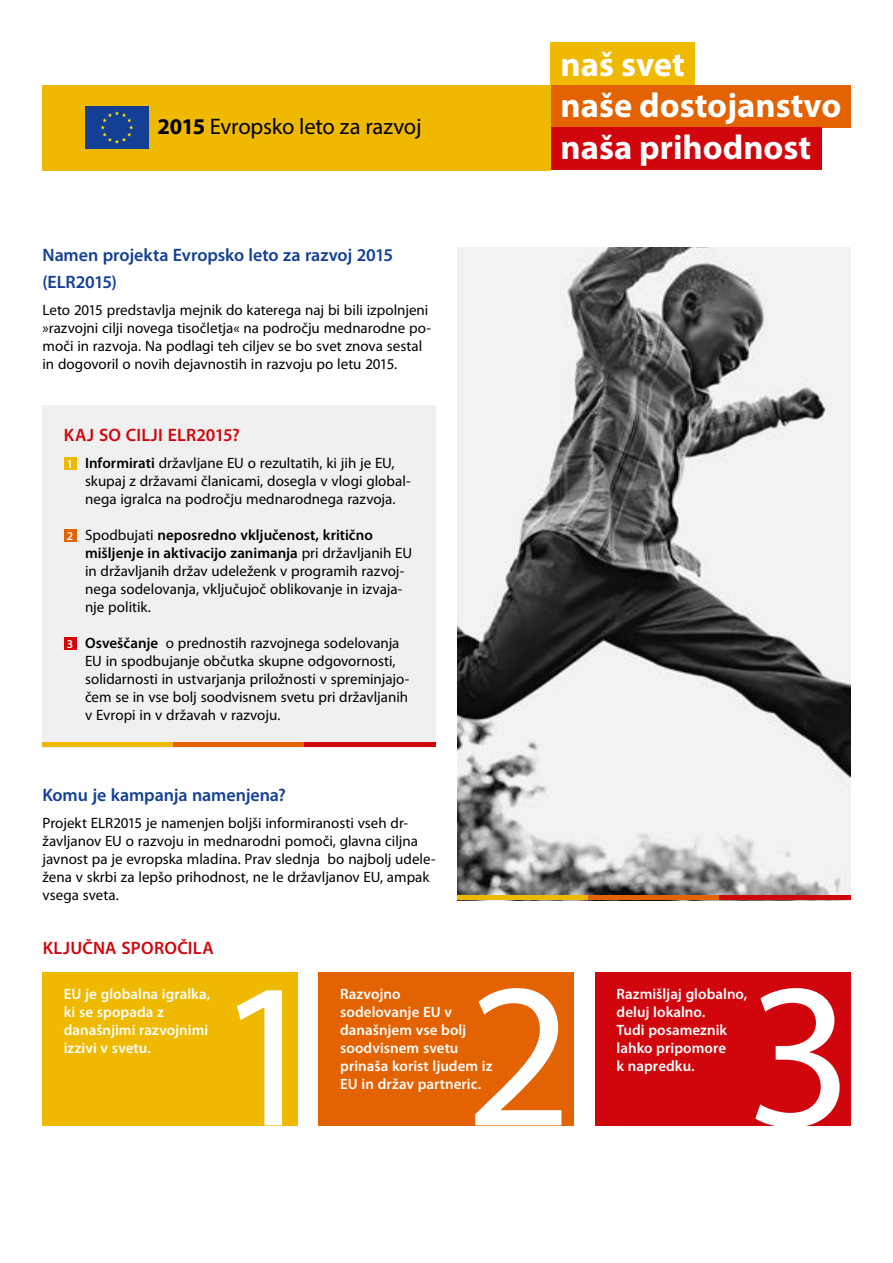
<style>
.page{position:relative;width:893px;height:1263px;background:#fff}
.page>*{position:absolute;margin:0;border:0;box-sizing:border-box;transform-origin:0 0}
.t1{font:700 34.5px/41.4px "Myriad Pro";color:#fff}
.t2{font:22.5px "Myriad Pro";letter-spacing:-.01em;color:#000}
.t3{font:600 18px/27px "Myriad Pro";letter-spacing:-.005em;color:#134094}
.t4{font:600 18px "Myriad Pro";letter-spacing:.015em;color:#d1050c}
.t5{font:15px/18px "Myriad Pro";color:#000}
.t6{font:600 15px/18px "Myriad Pro";color:#fff}
.s1{font-weight:700}
.s2{font-weight:600;font-size:12px;color:#fff}
.s3{font-weight:600}
</style>
<div class="page">
<img style="left:457px;top:247px;width:393px;height:649px">
<div style="left:43px;top:85px;width:508px;height:85px;background:#efb900"></div>
<hr style="left:457px;top:896px;width:131px;height:4px;background:#efb900">
<hr style="left:588px;top:896px;width:131px;height:4px;background:#e36202">
<hr style="left:719px;top:896px;width:131px;height:4px;background:#d1050c">
<div style="left:43px;top:405px;width:393px;height:338px;background:#f0f0f0"></div>
<div style="left:64px;top:457px;width:13px;height:13px;background:#efb900"></div>
<div style="left:64px;top:529px;width:13px;height:13px;background:#e36202"></div>
<div style="left:64px;top:637px;width:13px;height:13px;background:#d1050c"></div>
<hr style="left:43px;top:743px;width:131px;height:4px;background:#efb900">
<hr style="left:174px;top:743px;width:131px;height:4px;background:#e36202">
<hr style="left:305px;top:743px;width:131px;height:4px;background:#d1050c">
<div style="left:551px;top:43px;width:144px;height:42px;background:#efb900"></div>
<div style="left:551px;top:85px;width:299px;height:43px;background:#e36202"></div>
<div style="left:551px;top:128px;width:270px;height:42px;background:#d1050c"></div>
<div style="left:85px;top:106px;width:64px;height:43px;background:#134094"></div>
<svg style="left:101px;top:111px;width:32px;height:33px"></svg>
<div style="left:43px;top:972px;width:255px;height:153px;background:#efb900"></div>
<svg style="left:237px;top:990px;width:45px;height:135px"></svg>
<div style="left:319px;top:972px;width:255px;height:153px;background:#e36202"></div>
<svg style="left:475px;top:988px;width:86px;height:137px"></svg>
<div style="left:595px;top:972px;width:255px;height:153px;background:#d1050c"></div>
<svg style="left:755px;top:988px;width:85px;height:138px"></svg>
<h2 class="t2" style="left:158px;top:113px;width:265px"><span class="s1">2015</span> Evropsko leto za razvoj</h2>
<p class="t3" style="left:43px;top:242px;width:352px">Namen projekta Evropsko leto za razvoj 2015 (ELR2015)</p>
<p class="t5" style="left:43px;top:301px;width:390px">Leto 2015 predstavlja mejnik do katerega naj bi bili izpolnjeni »razvojni cilji novega tisočletja« na področju mednarodne po&shy;moči in razvoja. Na podlagi teh ciljev se bo svet znova sestal in dogovoril o novih dejavnostih in razvoju po letu 2015.</p>
<p class="t4" style="left:64px;top:425px;width:177px">KAJ SO CILJI ELR2015?</p>
<p class="t5" style="left:85px;top:454px;width:327px;text-indent:-18px"><span class="s2">1</span> <span class="s3">Informirati</span> državljane EU o rezultatih, ki jih je EU, skupaj z državami članicami, dosegla v vlogi global&shy;nega igralca na področju mednarodnega razvoja.</p>
<p class="t5" style="left:85px;top:526px;width:328px;text-indent:-18px"><span class="s2">2</span> Spodbujati <span class="s3">neposredno vključenost, kritično mišljenje in aktivacijo zanimanja</span> pri državljanih EU in državljanih držav udeleženk v programih razvoj&shy;nega sodelovanja, vključujoč oblikovanje in izvaja&shy;nje politik.</p>
<p class="t5" style="left:85px;top:634px;width:326px;text-indent:-18px"><span class="s2">3</span> <span class="s3">Osveščanje</span> o prednostih razvojnega sodelovanja EU in spodbujanje občutka skupne odgovornosti, solidarnosti in ustvarjanja priložnosti v spreminjajo&shy;čem se in vse bolj soodvisnem svetu pri državljanih v Evropi in v državah v razvoju.</p>
<p class="t3" style="left:43px;top:782px;width:245px">Komu je kampanja namenjena?</p>
<p class="t5" style="left:43px;top:814px;width:395px">Projekt ELR2015 je namenjen boljši informiranosti vseh dr&shy;žavljanov EU o razvoju in mednarodni pomoči, glavna ciljna javnost pa je evropska mladina. Prav slednja bo najbolj udele&shy;žena v skrbi za lepšo prihodnost, ne le državljanov EU, ampak vsega sveta.</p>
<p class="t4" style="left:43px;top:938px;width:172px">KLJUČNA SPOROČILA</p>
<h1 class="t1" style="left:561px;top:43px;width:282px">naš svet<br>naše dostojanstvo naša prihodnost</h1>
<p class="t6" style="left:64px;top:985px;width:148px">EU je globalna igralka, ki se spopada z današnjimi razvojnimi izzivi v svetu.</p>
<p class="t6" style="left:340px;top:985px;width:154px">Razvojno<br>sodelovanje EU v današnjem vse bolj soodvisnem svetu prinaša korist ljudem iz<br>EU in držav partneric.</p>
<p class="t6" style="left:617px;top:985px;width:132px">Razmišljaj globalno, deluj lokalno.<br>Tudi posameznik lahko pripomore<br>k napredku.</p>
</div>
